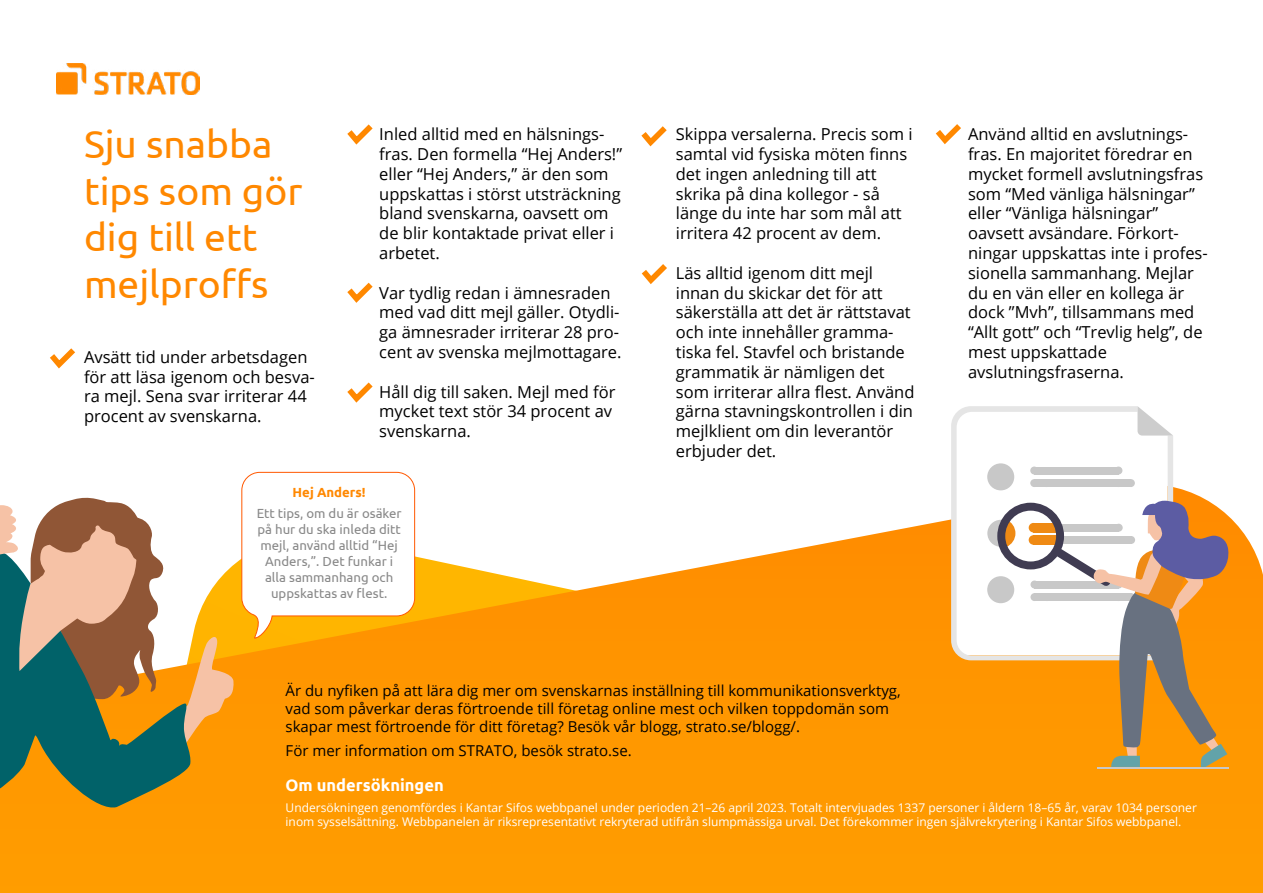
<style>
.page{position:relative;width:1263px;height:893px;background:#fff}
.page>*{position:absolute;margin:0;border:0;box-sizing:border-box;transform-origin:0 0}
.t1{font:39px/46.8px "Ubuntu";color:#f80}
.t2{font:16.5px/19.8px "Open Sans";color:#000}
.t3{font:700 16.5px "Ubuntu";color:#fff}
.t4{font:15px/18px "Open Sans";color:#000}
.t5{font:13.2px/15.9px "Ubuntu";color:#888;text-align:center}
.t6{font:700 13.2px "Ubuntu";color:#f80}
.t7{font:12px/14.4px "Open Sans";color:#fff}
</style>
<div class="page">
<svg style="left:0;top:487px;width:1263px;height:406px;background:#fea520"></svg>
<img style="left:56px;top:64px;width:144px;height:31px">
<svg style="left:347px;top:124px;width:26px;height:21px"></svg>
<svg style="left:50px;top:348px;width:25px;height:21px"></svg>
<svg style="left:347px;top:282px;width:26px;height:21px"></svg>
<svg style="left:641px;top:126px;width:26px;height:21px"></svg>
<svg style="left:935px;top:124px;width:26px;height:21px"></svg>
<svg style="left:347px;top:382px;width:26px;height:21px"></svg>
<svg style="left:241px;top:472px;width:174px;height:167px"></svg>
<svg style="left:641px;top:264px;width:26px;height:20px"></svg>
<svg style="left:951px;top:406px;width:222px;height:254px"></svg>
<svg style="left:1137px;top:406px;width:36px;height:30px"></svg>
<svg style="left:997px;top:501px;width:233px;height:266px"></svg>
<hr style="left:1097px;top:767px;width:132px;height:1px;background:#c8c8c8">
<svg style="left:0;top:799px;width:191px;height:13px;background:#e89409"></svg>
<svg style="left:0;top:493px;width:234px;height:306px"></svg>
<h1 class="t1" style="left:84px;top:119px;width:220px">Sju snabba tips som gör dig till ett mejlproffs</h1>
<p class="t2" style="left:84px;top:347px;width:232px">Avsätt tid under arbetsdagen för att läsa igenom och besva&shy;ra mejl. Sena svar irriterar 44 procent av svenskarna.</p>
<p class="t2" style="left:379px;top:124px;width:244px">Inled alltid med en hälsnings&shy;fras. Den formella “Hej Anders!” eller “Hej Anders,” är den som uppskattas i störst utsträckning bland svenskarna, oavsett om de blir kontaktade privat eller i arbetet.</p>
<p class="t2" style="left:379px;top:282px;width:244px">Var tydlig redan i ämnesraden med vad ditt mejl gäller. Otydli&shy;ga ämnesrader irriterar 28 pro&shy;cent av svenska mejlmottagare.</p>
<p class="t2" style="left:379px;top:381px;width:238px">Håll dig till saken. Mejl med för mycket text stör 34 procent av svenskarna.</p>
<p class="t6" style="left:293px;top:485px;width:75px">Hej Anders!</p>
<p class="t5" style="left:257px;top:505px;width:146px">Ett tips, om du är osäker på hur du ska inleda ditt mejl, använd alltid “Hej<br>Anders,”. Det funkar i alla sammanhang och uppskattas av flest.</p>
<p class="t2" style="left:676px;top:124px;width:238px">Skippa versalerna. Precis som i samtal vid fysiska möten finns det ingen anledning till att skrika på dina kollegor - så länge du inte har som mål att irritera 42 procent av dem.</p>
<p class="t2" style="left:676px;top:262px;width:240px">Läs alltid igenom ditt mejl innan du skickar det för att säkerställa att det är rättstavat och inte innehåller gramma&shy;tiska fel. Stavfel och bristande grammatik är nämligen det som irriterar allra flest. Använd gärna stavningskontrollen i din mejlklient om din leverantör erbjuder det.</p>
<p class="t4" style="left:286px;top:681px;width:617px">Är du nyfiken på att lära dig mer om svenskarnas inställning till kommunikationsverktyg, vad som påverkar deras förtroende till företag online mest och vilken toppdomän som skapar mest förtroende för ditt företag? Besök vår blogg, strato.se/blogg/.</p>
<p class="t4" style="left:286px;top:741px;width:348px">För mer information om STRATO, besök strato.se.</p>
<p class="t3" style="left:286px;top:775px;width:160px">Om undersökningen</p>
<p class="t2" style="left:968px;top:124px;width:241px">Använd alltid en avslutnings&shy;fras. En majoritet föredrar en mycket formell avslutningsfras som “Med vänliga hälsningar” eller “Vänliga hälsningar” oavsett avsändare. Förkort&shy;ningar uppskattas inte i profes&shy;sionella sammanhang. Mejlar du en vän eller en kollega är dock ”Mvh”, tillsammans med “Allt gott” och “Trevlig helg”, de mest uppskattade avslutningsfraserna.</p>
<p class="t7" style="left:286px;top:800px;width:913px">Undersökningen genomfördes i Kantar Sifos webbpanel under perioden 21–26 april 2023. Totalt intervjuades 1337 personer i åldern 18–65 år, varav 1034 personer inom sysselsättning. Webbpanelen är riksrepresentativt rekryterad utifrån slumpmässiga urval. Det förekommer ingen självrekrytering i Kantar Sifos webbpanel.</p>
</div>
